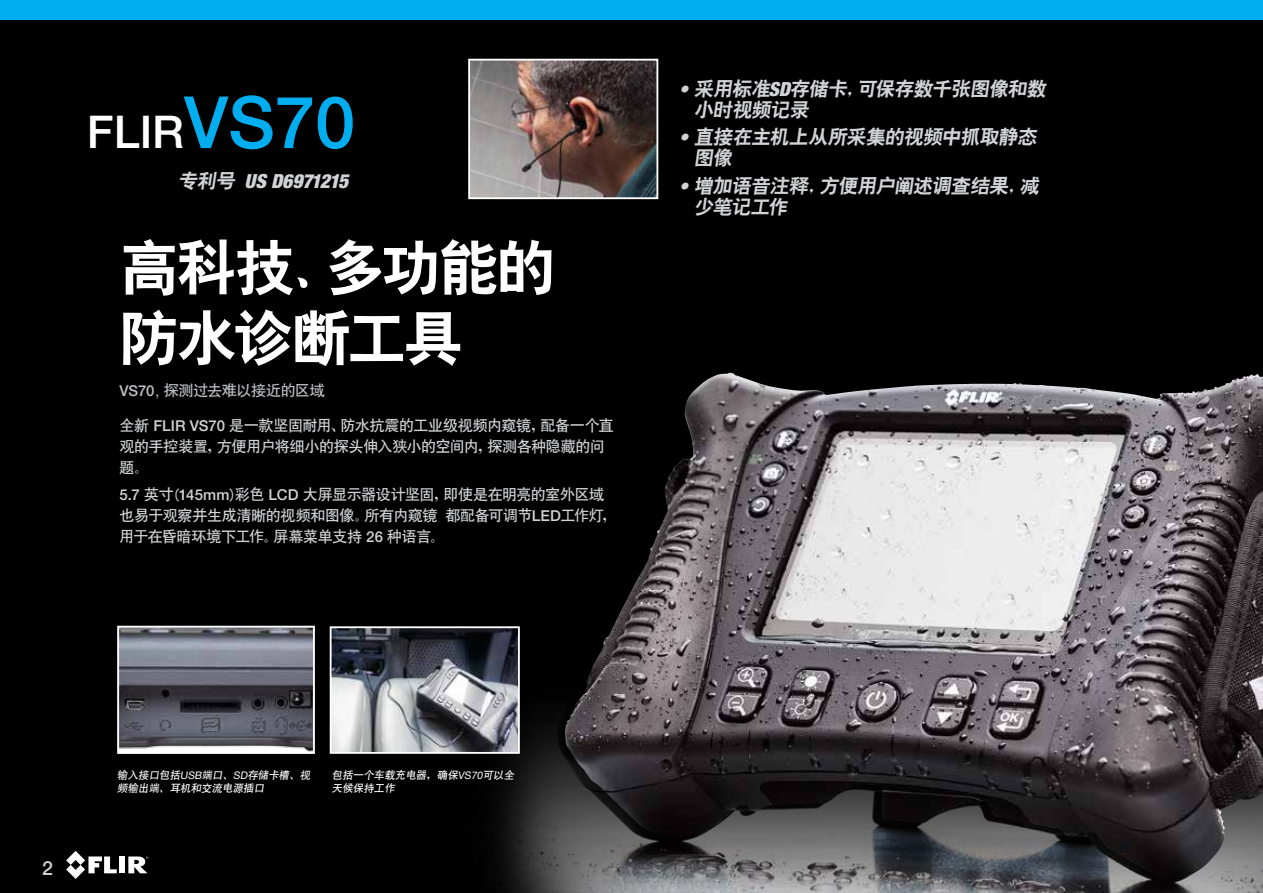
<style>
.page{position:relative;width:1263px;height:893px;background:#000}
.page>*{position:absolute;margin:0;border:0;box-sizing:border-box;transform-origin:0 0}
.t1{font:59.7px/70.3px "Heiti CSEG Bold GB";letter-spacing:-.045em;color:#fff}
.t2{font:500 45.15px "Helvetica Neue LT Std";color:#fff}
.t3{font:19.5px/21px "Heiti CSEG Bold GB";color:#d1d3d4}
.t4{font:italic 900 condensed 19.5px "Helvetica Neue LT";letter-spacing:-.035em;color:#d1d3d4}
.t5{font:500 19.5px "Helvetica Neue LT Std";color:#d1d3d4}
.t6{font:15px/21px "Heiti CSEG Medium GB";letter-spacing:-.025em;color:#d1d3d4}
.t7{font:15px "Heiti CSEG Medium GB";letter-spacing:-.025em;color:#bcbec0}
.t8{font:10.5px/12.6px "Heiti CSEG Medium GB";color:#fff}
.s1{font-size:72.15px;color:#00aeef}
.s2{font-family:"Heiti CSEG Bold GB";font-weight:400;font-stretch:normal}
.s3{font-family:"Helvetica Neue LT Std";font-weight:500}
.s4{font-family:"Adobe Song Std";font-weight:300}
.s5{font-family:"Helvetica Neue LT";font-weight:900;font-style:italic;font-stretch:condensed}
.s6{font-family:"Helvetica Neue LT Std"}
</style>
<div class="page">
<div style="left:119px;top:856px;width:6px;height:17px;background:#fff"></div>
<svg style="left:66px;top:851px;width:51px;height:28px"></svg>
<svg style="left:128px;top:856px;width:20px;height:17px"></svg>
<div style="left:0;top:0;width:1263px;height:20px;background:#00aeef"></div>
<img style="left:471px;top:62px;width:184px;height:134px">
<div style="left:468px;top:59px;width:190px;height:140px;border:2px solid #fff"></div>
<img style="left:333px;top:629px;width:131px;height:122px">
<div style="left:330px;top:626px;width:190px;height:128px;border:2px solid #fff"></div>
<img style="left:120px;top:629px;width:192px;height:122px">
<div style="left:117px;top:626px;width:198px;height:128px;border:2px solid #fff"></div>
<img style="left:464px;top:372px;width:799px;height:521px">
<img style="left:565px;top:374px;width:660px;height:505px">
<h2 class="t2" style="left:87px;top:105px;width:270px">FLIR<span class="s1">VS70</span></h2>
<h3 class="t4" style="left:178px;top:169px;width:172px"><span class="s2">专利号</span> US D6971215</h3>
<h1 class="t1" style="left:119px;top:232px;width:438px">高科技、多功能的防水诊断工具</h1>
<p class="t7" style="left:119px;top:383px;width:207px"><span class="s3">VS70</span><span class="s4">，</span>探测过去难以接近的区域</p>
<p class="t6" style="left:119px;top:414px;width:496px">全新 <span class="s3">FLIR VS70</span> 是一款坚固耐用、防水抗震的工业级视频内窥镜，配备一个直观的手控装置，方便用户将细小的探头伸入狭小的空间内，探测各种隐藏的问题。</p>
<p class="t6" style="left:119px;top:484px;width:499px"><span class="s3">5.7</span> 英寸(<span class="s3">145mm</span>)彩色 <span class="s3">LCD</span> 大屏显示器设计坚固，即使是在明亮的室外区域也易于观察并生成清晰的视频和图像。所有内窥镜 都配备可调节<span class="s3">LED</span>工作灯，用于在昏暗环境下工作。屏幕菜单支持 <span class="s3">26</span> 种语言。</p>
<h3 class="t3" style="left:694px;top:78px;width:356px;text-indent:-15px"><span class="s5">•</span> 采用标准<span class="s5">SD</span>存储卡，可保存数千张图像和数小时视频记录</h3>
<h3 class="t3" style="left:694px;top:126px;width:347px;text-indent:-15px"><span class="s5">•</span> 直接在主机上从所采集的视频中抓取静态图像</h3>
<h3 class="t3" style="left:694px;top:175px;width:350px;text-indent:-15px"><span class="s5">•</span> 增加语音注释，方便用户阐述调查结果，减少笔记工作</h3>
<h3 class="t5" style="left:42px;top:857px;width:12px">2</h3>
<p class="t8" style="left:117px;top:769px;width:196px">输入接口包括<span class="s6">USB</span>端口、<span class="s6">SD</span>存储卡槽、视频输出端、耳机和交流电源插口</p>
<p class="t8" style="left:332px;top:769px;width:185px">包括一个车载充电器，确保<span class="s6">VS70</span>可以全天候保持工作</p>
</div>
